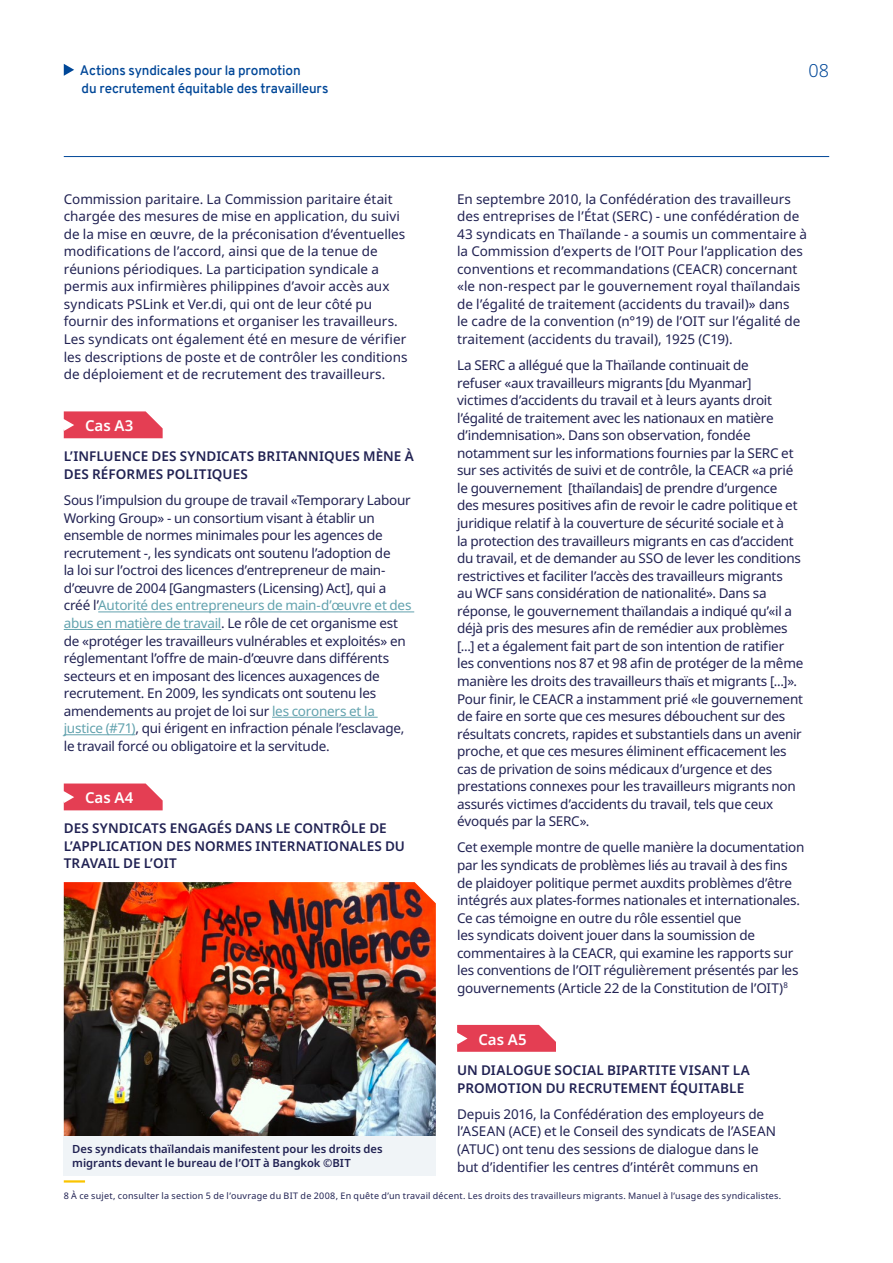
<style>
.page{position:relative;width:893px;height:1263px;background:#fff}
.page>*{position:absolute;margin:0;border:0;box-sizing:border-box;transform-origin:0 0}
.t1{font:300 18px "Noto Sans";color:#004798}
.t2{font:600 15px "Noto Sans";color:#fff}
.t3{font:13.5px/17.5px "Noto Sans";letter-spacing:-.015em;color:#212253}
.t4{font:600 13.5px/17.5px "Noto Sans";letter-spacing:.005em;color:#212253}
.t5{font:600 13.5px/18px "Overpass";letter-spacing:-.01em;color:#004798}
.t6{font:600 11.25px/14.2px "Noto Sans";color:#212253}
.t7{font:9px "Noto Sans";letter-spacing:.025em;color:#212253}
.s1{color:#62a2ae}
</style>
<div class="page">
<svg style="left:64px;top:783px;width:99px;height:27px;background:#e65164"></svg>
<svg style="left:457px;top:1025px;width:99px;height:27px;background:#e64e61"></svg>
<svg style="left:64px;top:411px;width:99px;height:27px;background:#e65063"></svg>
<hr style="left:98px;top:611px;width:316px;height:1px;background:#62a2ae">
<hr style="left:64px;top:629px;width:157px;height:1px;background:#62a2ae">
<hr style="left:272px;top:717px;width:106px;height:1px;background:#62a2ae">
<hr style="left:64px;top:734px;width:71px;height:1px;background:#62a2ae">
<hr style="left:64px;top:1180px;width:21px;height:2px;background:#fac400">
<hr style="left:64px;top:156px;width:765px;height:1px;background:#004798">
<img style="left:64px;top:882px;width:372px;height:254px">
<div style="left:64px;top:1136px;width:372px;height:39px;background:#f0f4f7"></div>
<svg style="left:64px;top:64px;width:10px;height:12px"></svg>
<p class="t5" style="left:80px;top:61px;width:250px">Actions syndicales pour la promotion<br>du recrutement équitable des travailleurs</p>
<p class="t3" style="left:64px;top:190px;width:345px">Commission paritaire. La Commission paritaire était chargée des mesures de mise en application, du suivi de la mise en œuvre, de la préconisation d’éventuelles modifications de l’accord, ainsi que de la tenue de réunions périodiques. La participation syndicale a permis aux infirmières philippines d’avoir accès aux syndicats PSLink et Ver.di, qui ont de leur côté pu fournir des informations et organiser les travailleurs.<br>Les syndicats ont également été en mesure de vérifier les descriptions de poste et de contrôler les conditions de déploiement et de recrutement des travailleurs.</p>
<p class="t2" style="left:85px;top:415px;width:50px">Cas A3</p>
<p class="t4" style="left:64px;top:448px;width:351px">L’INFLUENCE DES SYNDICATS BRITANNIQUES MÈNE À<br>DES RÉFORMES POLITIQUES</p>
<p class="t3" style="left:64px;top:492px;width:349px">Sous l’impulsion du groupe de travail «Temporary Labour Working Group» - un consortium visant à établir un ensemble de normes minimales pour les agences de recrutement -, les syndicats ont soutenu l’adoption de<br>la loi sur l’octroi des licences d’entrepreneur de main&shy;d’œuvre de 2004 [Gangmasters (Licensing) Act], qui a créé l’<span class="s1">Autorité des entrepreneurs de main-d’œuvre et des abus en matière de travail</span>. Le rôle de cet organisme est de «protéger les travailleurs vulnérables et exploités» en réglementant l’offre de main-d’œuvre dans différents secteurs et en imposant des licences auxagences de recrutement. En 2009, les syndicats ont soutenu les amendements au projet de loi sur <span class="s1">les coroners et la justice (#71)</span>, qui érigent en infraction pénale l’esclavage, le travail forcé ou obligatoire et la servitude.</p>
<p class="t2" style="left:85px;top:787px;width:50px">Cas A4</p>
<p class="t4" style="left:64px;top:820px;width:343px">DES SYNDICATS ENGAGÉS DANS LE CONTRÔLE DE<br>L’APPLICATION DES NORMES INTERNATIONALES DU<br>TRAVAIL DE L’OIT</p>
<p class="t6" style="left:72px;top:1142px;width:312px">Des syndicats thaïlandais manifestent pour les droits des migrants devant le bureau de l’OIT à Bangkok ©BIT</p>
<h1 class="t1" style="left:808px;top:57px;width:22px">08</h1>
<p class="t3" style="left:457px;top:190px;width:352px">En septembre 2010, la Confédération des travailleurs des entreprises de l’État (SERC) - une confédération de 43 syndicats en Thaïlande - a soumis un commentaire à la Commission d’experts de l’OIT Pour l’application des conventions et recommandations (CEACR) concernant «le non-respect par le gouvernement royal thaïlandais de l’égalité de traitement (accidents du travail)» dans<br>le cadre de la convention (n°19) de l’OIT sur l’égalité de traitement (accidents du travail), 1925 (C19).</p>
<p class="t3" style="left:457px;top:357px;width:348px">La SERC a allégué que la Thaïlande continuait de<br>refuser «aux travailleurs migrants [du Myanmar] victimes d’accidents du travail et à leurs ayants droit l’égalité de traitement avec les nationaux en matière d’indemnisation». Dans son observation, fondée notamment sur les informations fournies par la SERC et sur ses activités de suivi et de contrôle, la CEACR «a prié le gouvernement [thaïlandais] de prendre d’urgence<br>des mesures positives afin de revoir le cadre politique et juridique relatif à la couverture de sécurité sociale et à<br>la protection des travailleurs migrants en cas d’accident du travail, et de demander au SSO de lever les conditions restrictives et faciliter l’accès des travailleurs migrants<br>au WCF sans considération de nationalité». Dans sa réponse, le gouvernement thaïlandais a indiqué qu’«il a déjà pris des mesures afin de remédier aux problèmes [...] et a également fait part de son intention de ratifier les conventions nos 87 et 98 afin de protéger de la même manière les droits des travailleurs thaïs et migrants [...]».<br>Pour finir, le CEACR a instamment prié «le gouvernement de faire en sorte que ces mesures débouchent sur des résultats concrets, rapides et substantiels dans un avenir proche, et que ces mesures éliminent efficacement les cas de privation de soins médicaux d’urgence et des prestations connexes pour les travailleurs migrants non assurés victimes d’accidents du travail, tels que ceux évoqués par la SERC».</p>
<p class="t3" style="left:457px;top:839px;width:349px">Cet exemple montre de quelle manière la documentation par les syndicats de problèmes liés au travail à des fins de plaidoyer politique permet auxdits problèmes d’être intégrés aux plates-formes nationales et internationales.<br>Ce cas témoigne en outre du rôle essentiel que<br>les syndicats doivent jouer dans la soumission de commentaires à la CEACR, qui examine les rapports sur les conventions de l’OIT régulièrement présentés par les gouvernements (Article 22 de la Constitution de l’OIT)<sup>8</sup></p>
<p class="t2" style="left:478px;top:1029px;width:50px">Cas A5</p>
<p class="t4" style="left:457px;top:1062px;width:294px">UN DIALOGUE SOCIAL BIPARTITE VISANT LA<br>PROMOTION DU RECRUTEMENT ÉQUITABLE</p>
<p class="t3" style="left:457px;top:1105px;width:320px">Depuis 2016, la Confédération des employeurs de l’ASEAN (ACE) et le Conseil des syndicats de l’ASEAN (ATUC) ont tenu des sessions de dialogue dans le but d’identifier les centres d’intérêt communs en</p>
<p class="t7" style="left:64px;top:1189px;width:719px">8 À ce sujet, consulter la section 5 de l’ouvrage du BIT de 2008, En quête d’un travail décent. Les droits des travailleurs migrants. Manuel à l’usage des syndicalistes.</p>
</div>
